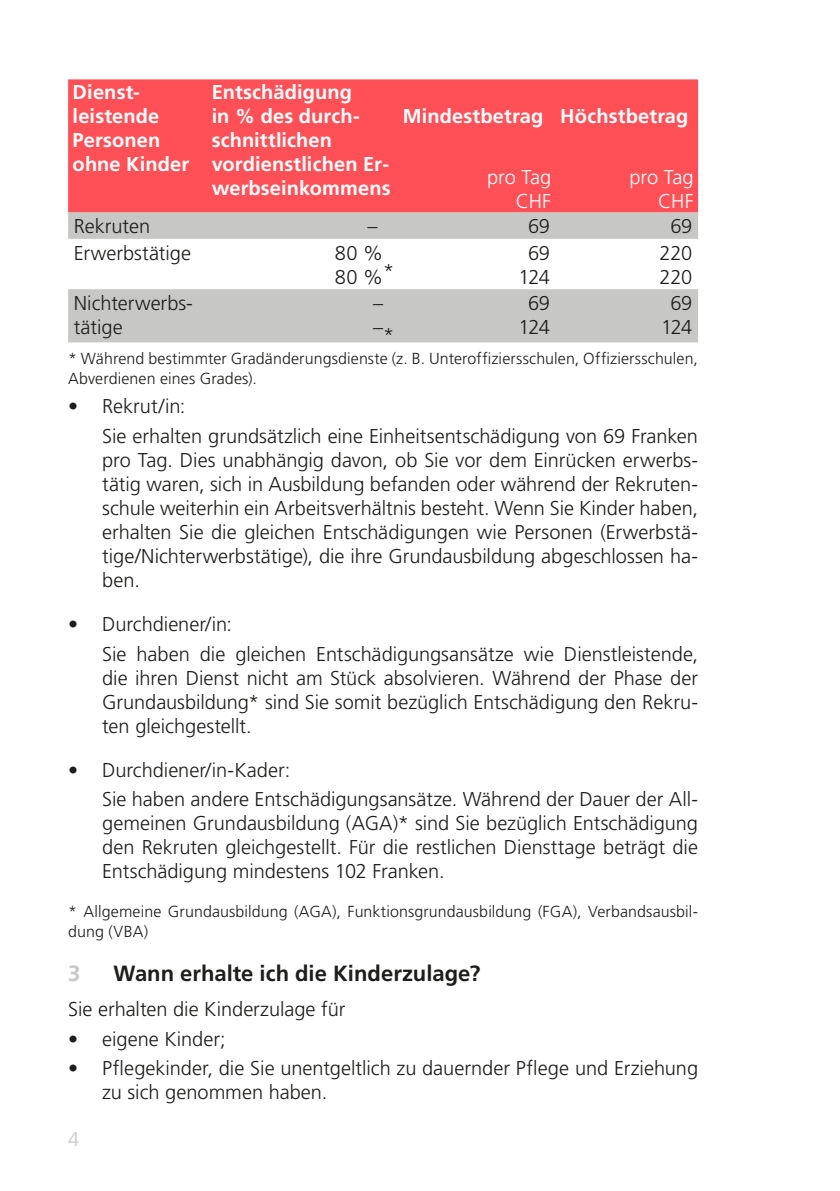
<style>
.page{position:relative;width:840px;height:1191px;background:#fff}
.page>*{position:absolute;margin:0;border:0;box-sizing:border-box;transform-origin:0 0}
.t1{font:700 22px "Frutiger LT Std";color:#1d1d1b}
.t2{font:700 22px "Frutiger LT Std";color:#c7c7c6}
.Grundtext_eingezogen{font:300 20px/24px "Frutiger LT Std";color:#1d1d1b;text-align:justify}
.Tabellen_Text_Weiss{font:700 20px/24px "Frutiger LT Std";letter-spacing:.005em;color:#fff}
.Grundtext{font:300 20px/24px "Frutiger LT Std";letter-spacing:-.005em;color:#1d1d1b}
.Text_vor_Aufzählung{font:300 20px "Frutiger LT Std";color:#1d1d1b}
.Tabellen_Text_Weiss-2{font:300 20px/24px "Frutiger LT Std";letter-spacing:-.005em;color:#fff;text-align:right}
.t3{font:300 20px "Frutiger LT Std";color:#c7c7c6}
.Text_vor_Aufzählung-2{font:300 16px/19.2px "Frutiger LT Std";letter-spacing:.005em;color:#1d1d1b}
.Grundtext-2{font:300 16px/19.2px "Frutiger LT Std";letter-spacing:.005em;color:#1d1d1b}
</style>
<div class="page">
<div style="left:68px;top:79px;width:629px;height:133px;background:#ff5057"></div>
<svg style="left:68px;top:212px;width:629px;height:130px;fill:#c7c7c6"></svg>
<p class="Tabellen_Text_Weiss" style="left:73px;top:80px;width:118px">Dienst&shy;leistende<br>Personen ohne Kinder</p>
<p class="Tabellen_Text_Weiss" style="left:211px;top:80px;width:142px">Entschädigung</p>
<p class="Tabellen_Text_Weiss" style="left:211px;top:104px;width:180px">in % des durch&shy;schnittlichen vordienstlichen Er&shy;werbseinkommens</p>
<p class="Tabellen_Text_Weiss" style="left:402px;top:104px;width:142px">Mindestbetrag</p>
<p class="Tabellen_Text_Weiss" style="left:560px;top:104px;width:130px">Höchstbetrag</p>
<p class="Tabellen_Text_Weiss-2" style="left:487px;top:165px;width:65px">pro Tag<br>CHF</p>
<p class="Tabellen_Text_Weiss-2" style="left:629px;top:165px;width:65px">pro Tag<br>CHF</p>
<p class="Grundtext" style="left:74px;top:215px;width:78px">Rekruten</p>
<p class="Grundtext" style="left:367px;top:215px;width:11px">–</p>
<p class="Grundtext" style="left:527px;top:215px;width:23px">69</p>
<p class="Grundtext" style="left:670px;top:215px;width:23px">69</p>
<p class="Grundtext" style="left:74px;top:241px;width:119px">Erwerbstätige</p>
<p class="Grundtext" style="left:335px;top:241px;width:50px">80 %<br>80 %</p>
<p class="Grundtext" style="left:518px;top:241px;width:33px;text-align:center">69<br>124</p>
<p class="Grundtext" style="left:659px;top:241px;width:34px">220<br>220</p>
<p class="Grundtext" style="left:383px;top:259px;width:13px">*</p>
<p class="Grundtext" style="left:74px;top:291px;width:121px">Nichterwerbs&shy;tätige</p>
<p class="Grundtext" style="left:373px;top:291px;width:11px">– –</p>
<p class="Grundtext" style="left:518px;top:291px;width:33px;text-align:center">69<br>124</p>
<p class="Grundtext" style="left:660px;top:291px;width:33px;text-align:center">69<br>124</p>
<p class="Text_vor_Aufzählung-2" style="left:68px;top:349px;width:631px">* Während bestimmter Gradänderungsdienste (z. B. Unteroffiziersschulen, Offiziersschulen,<br>Abverdienen eines Grades).</p>
<p class="Grundtext_eingezogen" style="left:68px;top:395px;width:119px">• Rekrut/in:</p>
<p class="Grundtext_eingezogen" style="left:102px;top:424px;width:597px">Sie erhalten grundsätzlich eine Einheitsentschädigung von 69 Franken pro Tag. Dies unabhängig davon, ob Sie vor dem Einrücken erwerbs&shy;tätig waren, sich in Ausbildung befanden oder während der Rekruten&shy;schule weiterhin ein Arbeitsverhältnis besteht. Wenn Sie Kinder haben, erhalten Sie die gleichen Entschädigungen wie Personen (Erwerbstä&shy;tige/Nichterwerbstätige), die ihre Grundausbildung abgeschlossen ha&shy;ben.</p>
<p class="Grundtext_eingezogen" style="left:68px;top:612px;width:165px">• Durchdiener/in:</p>
<p class="Grundtext_eingezogen" style="left:102px;top:642px;width:597px">Sie haben die gleichen Entschädigungsansätze wie Dienstleistende, die ihren Dienst nicht am Stück absolvieren. Während der Phase der Grundausbildung* sind Sie somit bezüglich Entschädigung den Rekru&shy;ten gleichgestellt.</p>
<p class="Grundtext_eingezogen" style="left:68px;top:758px;width:224px">• Durchdiener/in-Kader:</p>
<p class="Grundtext_eingezogen" style="left:102px;top:787px;width:597px">Sie haben andere Entschädigungsansätze. Während der Dauer der All&shy;gemeinen Grundausbildung (AGA)* sind Sie bezüglich Entschädigung den Rekruten gleichgestellt. Für die restlichen Diensttage beträgt die Entschädigung mindestens 102 Franken.</p>
<p class="Grundtext-2" style="left:68px;top:902px;width:631px">* Allgemeine Grundausbildung (AGA), Funktionsgrundausbildung (FGA), Verbandsausbil&shy;dung (VBA)</p>
<p class="t2" style="left:68px;top:960px;width:14px">3</p>
<p class="t1" style="left:113px;top:960px;width:368px">Wann erhalte ich die Kinderzulage?</p>
<p class="Text_vor_Aufzählung" style="left:68px;top:997px;width:278px">Sie erhalten die Kinderzulage für</p>
<p class="Grundtext_eingezogen" style="left:68px;top:1027px;width:159px">• eigene Kinder;</p>
<p class="Grundtext_eingezogen" style="left:102px;top:1056px;width:597px;text-indent:-34px">• Pflegekinder, die Sie unentgeltlich zu dauernder Pflege und Erziehung zu sich genommen haben.</p>
<p class="Grundtext" style="left:383px;top:324px;width:13px">*</p>
<p class="t3" style="left:68px;top:1127px;width:13px">4</p>
</div>
